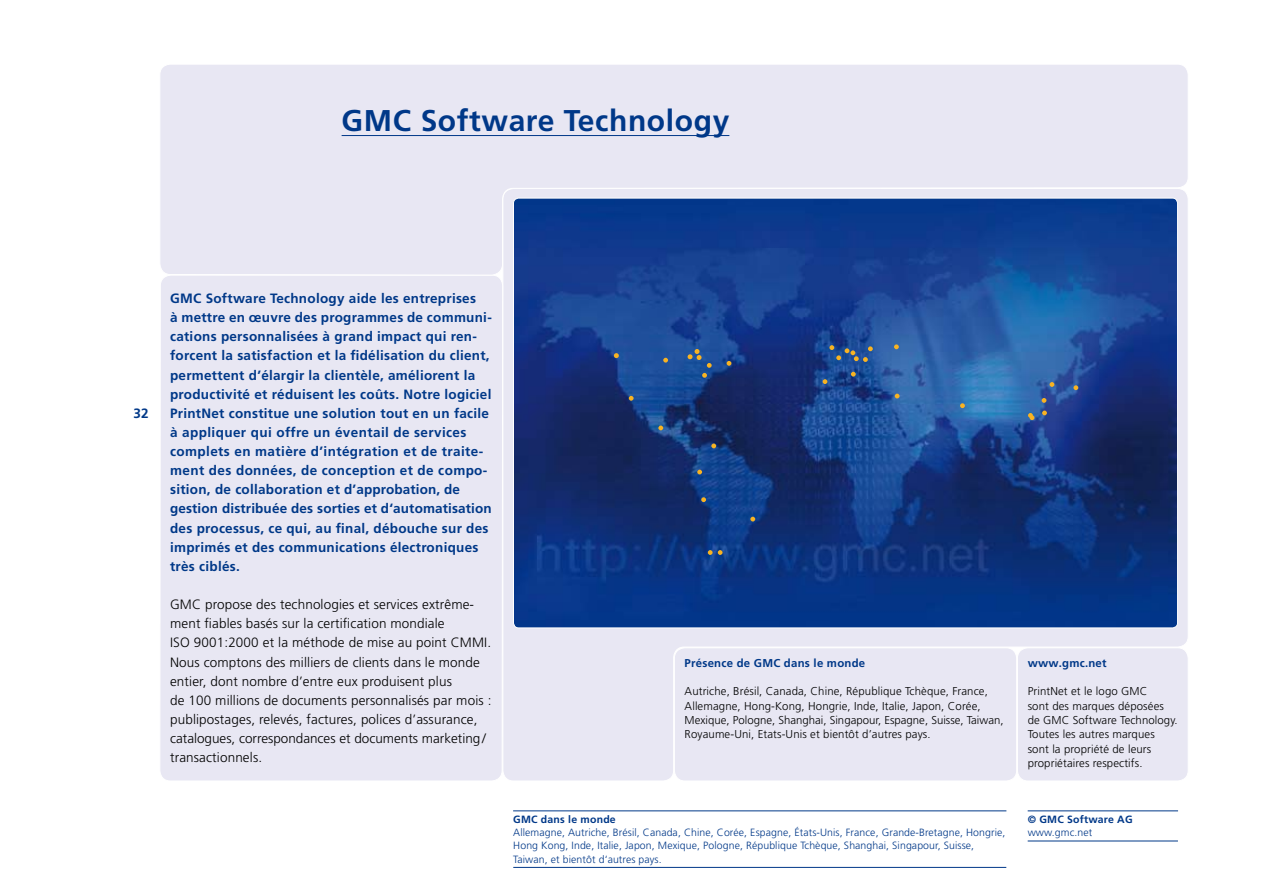
<style>
.page{position:relative;width:1263px;height:893px;background:#fff}
.page>*{position:absolute;margin:0;border:0;box-sizing:border-box;transform-origin:0 0}
.t1{font:700 30px "Frutiger";letter-spacing:.02em;color:#003888}
.t2{font:700 13.5px/19.2px "Frutiger";letter-spacing:.02em;color:#003888}
.t3{font:300 13.5px/19.2px "Frutiger";letter-spacing:.01em;color:#000}
.t4{font:300 11.4px/14.4px "Frutiger";letter-spacing:.01em;color:#000}
.t5{font:700 11.4px "Frutiger";letter-spacing:.02em;color:#003888}
.t6{font:300 10.5px/13.2px "Frutiger";letter-spacing:.01em;color:#003888}
.t7{font:700 10.5px "Frutiger";letter-spacing:.02em;color:#003888}
</style>
<div class="page">
<div style="left:503px;top:276px;width:685px;height:505px;background:#e8e7f3"></div>
<div style="left:1017px;top:648px;width:171px;height:133px;background:#e8e7f3;border-radius:11px"></div>
<div style="left:1017px;top:647px;width:171px;height:134px;border:1px solid #fff;border-radius:11px"></div>
<div style="left:160px;top:276px;width:342px;height:505px;background:#e8e7f3"></div>
<div style="left:674px;top:648px;width:343px;height:133px;background:#e8e7f3;border-radius:11px"></div>
<div style="left:674px;top:647px;width:343px;height:134px;border:1px solid #fff;border-radius:11px"></div>
<div style="left:160px;top:65px;width:1028px;height:211px;background:#e8e7f3"></div>
<img style="left:513px;top:198px;width:664px;height:430px;border-radius:5px">
<svg style="left:658px;top:426px;width:5px;height:4px"></svg>
<svg style="left:629px;top:396px;width:5px;height:5px"></svg>
<svg style="left:663px;top:358px;width:5px;height:5px"></svg>
<svg style="left:726px;top:361px;width:5px;height:5px"></svg>
<svg style="left:697px;top:470px;width:5px;height:4px"></svg>
<svg style="left:750px;top:517px;width:5px;height:4px"></svg>
<svg style="left:708px;top:550px;width:14px;height:5px"></svg>
<svg style="left:960px;top:403px;width:5px;height:5px"></svg>
<svg style="left:1042px;top:398px;width:4px;height:5px"></svg>
<svg style="left:1049px;top:382px;width:5px;height:5px"></svg>
<svg style="left:1073px;top:385px;width:5px;height:5px"></svg>
<svg style="left:894px;top:344px;width:5px;height:5px"></svg>
<svg style="left:851px;top:372px;width:5px;height:5px"></svg>
<svg style="left:829px;top:345px;width:44px;height:17px"></svg>
<svg style="left:1042px;top:411px;width:5px;height:4px"></svg>
<svg style="left:701px;top:497px;width:5px;height:5px"></svg>
<svg style="left:711px;top:443px;width:5px;height:5px"></svg>
<svg style="left:895px;top:394px;width:4px;height:4px"></svg>
<svg style="left:1028px;top:413px;width:6px;height:7px"></svg>
<svg style="left:687px;top:349px;width:25px;height:29px"></svg>
<svg style="left:614px;top:353px;width:5px;height:5px"></svg>
<svg style="left:823px;top:379px;width:4px;height:5px"></svg>
<hr style="left:513px;top:867px;width:493px;height:1px;background:#003888">
<hr style="left:513px;top:810px;width:493px;height:1px;background:#003888">
<hr style="left:1028px;top:810px;width:150px;height:1px;background:#003888">
<hr style="left:1028px;top:841px;width:150px;height:1px;background:#003888">
<hr style="left:342px;top:135px;width:387px;height:1px;background:#003888">
<h1 class="t1" style="left:342px;top:103px;width:389px">GMC Software Technology</h1>
<p class="t2" style="left:134px;top:403px;width:17px">32</p>
<p class="t2" style="left:170px;top:289px;width:323px">GMC Software Technology aide les entreprises<br>à mettre en œuvre des programmes de communi&shy;cations personnalisées à grand impact qui ren&shy;forcent la satisfaction et la fidélisation du client, permettent d’élargir la clientèle, améliorent la productivité et réduisent les coûts. Notre logiciel PrintNet constitue une solution tout en un facile à appliquer qui offre un éventail de services complets en matière d’intégration et de traite&shy;ment des données, de conception et de compo&shy;sition, de collaboration et d’approbation, de gestion distribuée des sorties et d‘automatisation des processus, ce qui, au final, débouche sur des imprimés et des communications électroniques très ciblés.</p>
<p class="t3" style="left:170px;top:595px;width:323px">GMC propose des technologies et services extrême&shy;ment fiables basés sur la certification mondiale<br>ISO 9001:2000 et la méthode de mise au point CMMI.<br>Nous comptons des milliers de clients dans le monde entier, dont nombre d’entre eux produisent plus<br>de 100 millions de documents personnalisés par mois : publipostages, relevés, factures, polices d’assurance, catalogues, correspondances et documents marketing/ transactionnels.</p>
<p class="t5" style="left:685px;top:656px;width:182px">Présence de GMC dans le monde</p>
<p class="t4" style="left:685px;top:684px;width:320px">Autriche, Brésil, Canada, Chine, République Tchèque, France, Allemagne, Hong-Kong, Hongrie, Inde, Italie, Japon, Corée, Mexique, Pologne, Shanghai, Singapour, Espagne, Suisse, Taiwan, Royaume-Uni, Etats-Unis et bientôt d’autres pays.</p>
<p class="t7" style="left:513px;top:813px;width:104px">GMC dans le monde</p>
<p class="t6" style="left:513px;top:826px;width:494px">Allemagne, Autriche, Brésil, Canada, Chine, Corée, Espagne, États-Unis, France, Grande-Bretagne, Hongrie,<br>Hong Kong, Inde, Italie, Japon, Mexique, Pologne, République Tchèque, Shanghai, Singapour, Suisse,<br>Taiwan, et bientôt d‘autres pays.</p>
<p class="t5" style="left:1028px;top:656px;width:80px">www.gmc.net</p>
<p class="t4" style="left:1028px;top:684px;width:151px">PrintNet et le logo GMC<br>sont des marques déposées de GMC Software Technology.<br>Toutes les autres marques sont la propriété de leurs propriétaires respectifs.</p>
<p class="t7" style="left:1028px;top:813px;width:106px">© GMC Software AG</p>
<p class="t6" style="left:1028px;top:826px;width:66px">www.gmc.net</p>
</div>
